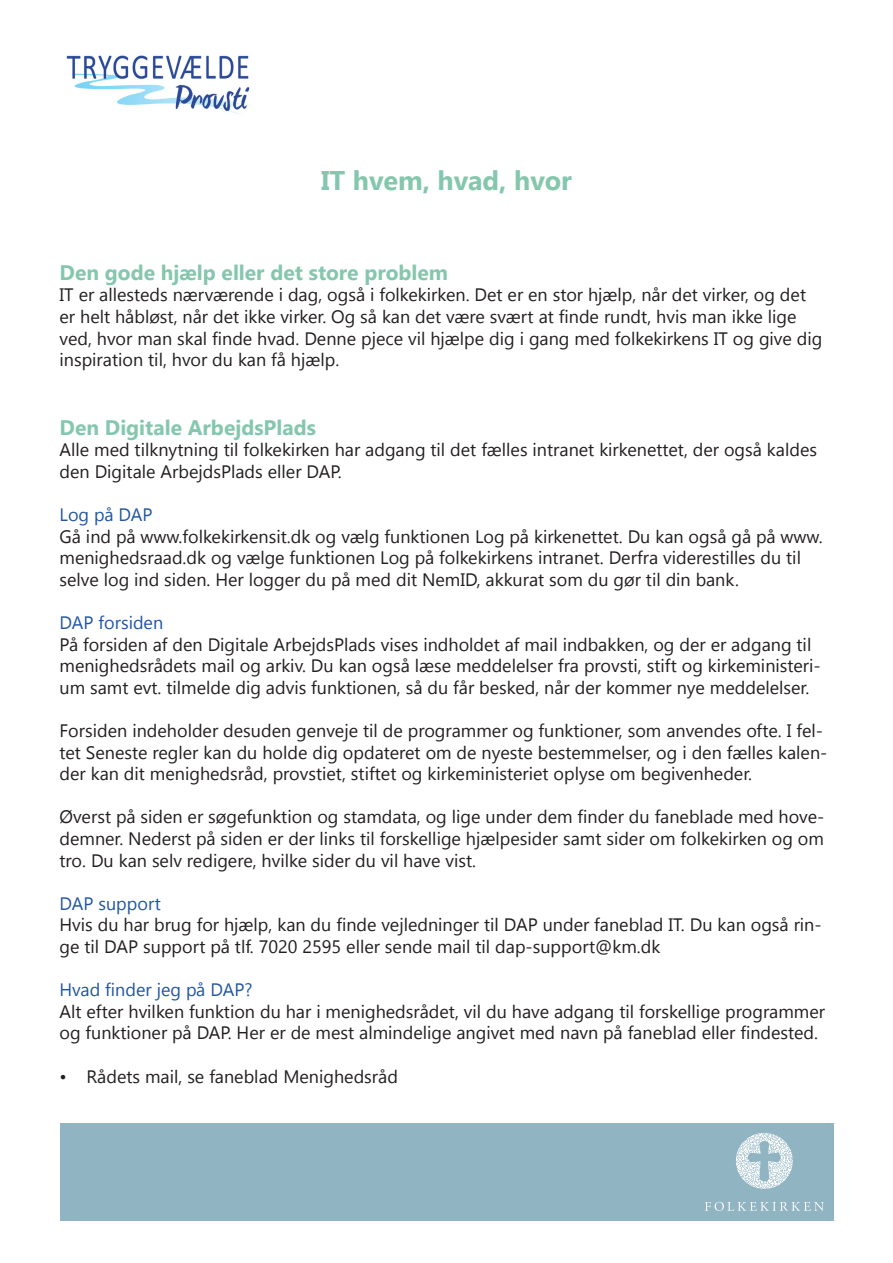
<style>
.page{position:relative;width:893px;height:1263px;background:#fff}
.page>*{position:absolute;margin:0;border:0;box-sizing:border-box;transform-origin:0 0}
.t1{font:700 27px "Gadugi";color:#85c7ae}
.t2{font:700 21px "Gadugi";color:#85c7ae}
.t3{font:18px/21.6px "Gadugi";color:#231f20}
.t4{font:18px "Gadugi";color:#2156a2}
</style>
<div class="page">
<img style="left:66px;top:55px;width:184px;height:60px">
<div style="left:60px;top:1123px;width:773px;height:97px;background:#90b4c2"></div>
<svg style="left:736px;top:1133px;width:57px;height:56px"></svg>
<svg style="left:705px;top:1202px;width:119px;height:9px"></svg>
<p class="t1" style="left:321px;top:164px;width:252px">IT hvem, hvad, hvor</p>
<p class="t2" style="left:60px;top:260px;width:390px">Den gode hjælp eller det store problem</p>
<p class="t3" style="left:60px;top:284px;width:764px">IT er allesteds nærværende i dag, også i folkekirken. Det er en stor hjælp, når det virker, og det er helt håbløst, når det ikke virker. Og så kan det være svært at finde rundt, hvis man ikke lige ved, hvor man skal finde hvad. Denne pjece vil hjælpe dig i gang med folkekirkens IT og give dig inspiration til, hvor du kan få hjælp.</p>
<p class="t2" style="left:60px;top:414px;width:258px">Den Digitale ArbejdsPlads</p>
<p class="t3" style="left:60px;top:439px;width:759px">Alle med tilknytning til folkekirken har adgang til det fælles intranet kirkenettet, der også kaldes den Digitale ArbejdsPlads eller DAP.</p>
<p class="t4" style="left:60px;top:504px;width:95px">Log på DAP</p>
<p class="t3" style="left:60px;top:525px;width:765px">Gå ind på www.folkekirkensit.dk og vælg funktionen Log på kirkenettet. Du kan også gå på www. menighedsraad.dk og vælge funktionen Log på folkekirkens intranet. Derfra viderestilles du til selve log ind siden. Her logger du på med dit NemID, akkurat som du gør til din bank.</p>
<p class="t4" style="left:60px;top:612px;width:105px">DAP forsiden</p>
<p class="t3" style="left:60px;top:633px;width:763px">På forsiden af den Digitale ArbejdsPlads vises indholdet af mail indbakken, og der er adgang til menighedsrådets mail og arkiv. Du kan også læse meddelelser fra provsti, stift og kirkeministeri&shy;um samt evt. tilmelde dig advis funktionen, så du får besked, når der kommer nye meddelelser.</p>
<p class="t3" style="left:60px;top:720px;width:769px">Forsiden indeholder desuden genveje til de programmer og funktioner, som anvendes ofte. I fel&shy;tet Seneste regler kan du holde dig opdateret om de nyeste bestemmelser, og i den fælles kalen&shy;der kan dit menighedsråd, provstiet, stiftet og kirkeministeriet oplyse om begivenheder.</p>
<p class="t3" style="left:60px;top:806px;width:766px;text-align:justify">Øverst på siden er søgefunktion og stamdata, og lige under dem finder du faneblade med hove&shy;demner. Nederst på siden er der links til forskellige hjælpesider samt sider om folkekirken og om tro. Du kan selv redigere, hvilke sider du vil have vist.</p>
<p class="t4" style="left:60px;top:893px;width:103px">DAP support</p>
<p class="t3" style="left:60px;top:914px;width:764px">Hvis du har brug for hjælp, kan du finde vejledninger til DAP under faneblad IT. Du kan også rin&shy;ge til DAP support på tlf. 7020 2595 eller sende mail til dap-support@km.dk</p>
<p class="t4" style="left:60px;top:979px;width:194px">Hvad finder jeg på DAP?</p>
<p class="t3" style="left:60px;top:1000px;width:767px">Alt efter hvilken funktion du har i menighedsrådet, vil du have adgang til forskellige programmer og funktioner på DAP. Her er de mest almindelige angivet med navn på faneblad eller findested.</p>
<p class="t3" style="left:60px;top:1065px;width:340px">• Rådets mail, se faneblad Menighedsråd</p>
</div>
